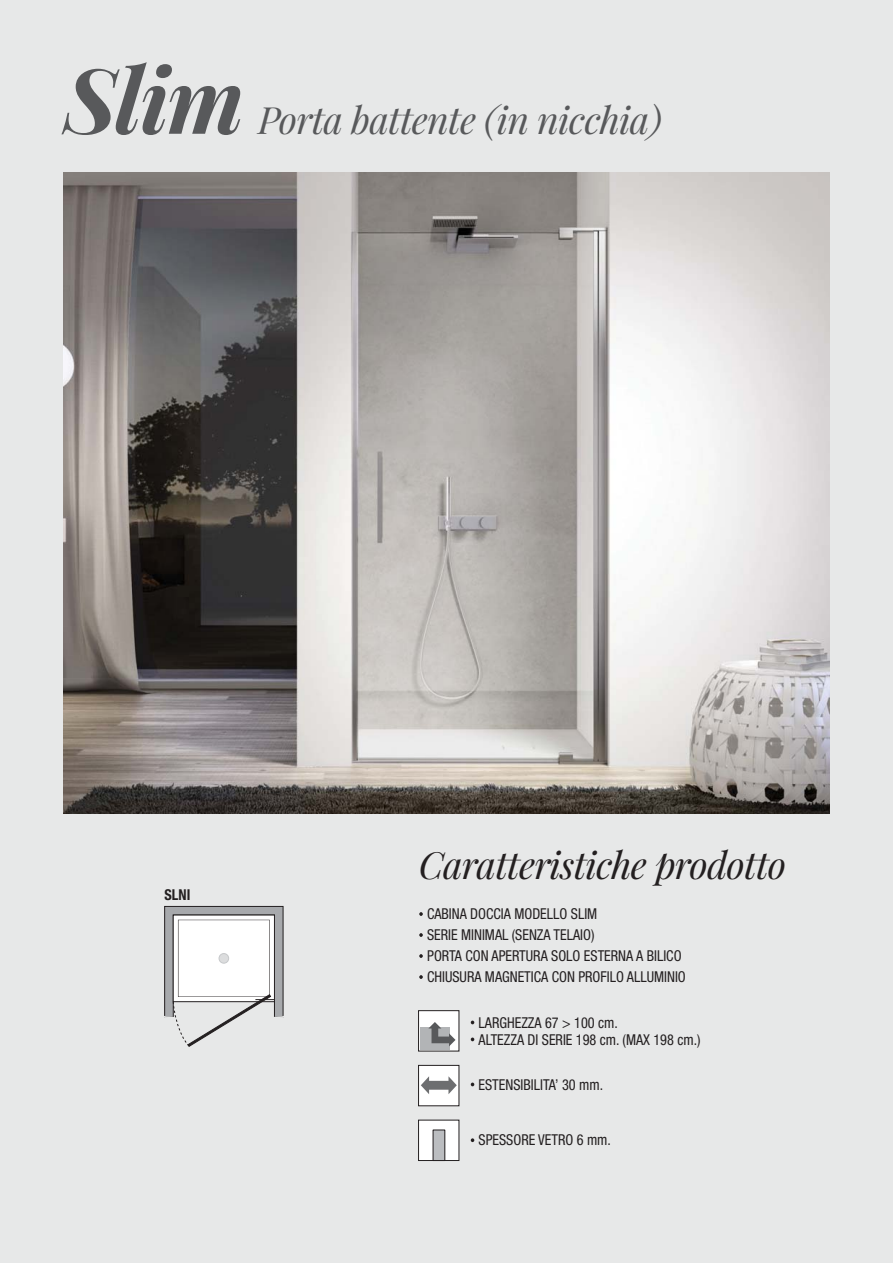
<style>
.page{position:relative;width:893px;height:1263px;background:#e7e8e8}
.page>*{position:absolute;margin:0;border:0;box-sizing:border-box;transform-origin:0 0}
.t1{font:italic 700 90px "Playfair Display";color:#58595b}
.t2{font:italic 37.5px "Playfair Display";letter-spacing:-.02em;color:#58595b}
.t3{font:italic 37.5px "Playfair Display";letter-spacing:-.02em;color:#231f20}
.t4{font:15px/21px "Helvetica Roman Condensed";color:#231f20;scale:.95 1}
.t5{font:700 condensed 15px "Helvetica Neue LT Std";color:#231f20;scale:.95 1}
</style>
<div class="page">
<img style="left:64px;top:172px;width:765px;height:641px">
<svg style="left:419px;top:912px;width:4px;height:4px"></svg>
<svg style="left:419px;top:933px;width:4px;height:4px"></svg>
<svg style="left:419px;top:954px;width:4px;height:4px"></svg>
<svg style="left:419px;top:975px;width:4px;height:4px"></svg>
<div style="left:419px;top:1065px;width:40px;height:41px;background:#fff"></div>
<div style="left:418px;top:1065px;width:41px;height:41px;border:1px solid #231f20"></div>
<svg style="left:471px;top:1020px;width:3px;height:4px"></svg>
<svg style="left:471px;top:1037px;width:3px;height:4px"></svg>
<svg style="left:421px;top:1076px;width:36px;height:18px"></svg>
<div style="left:419px;top:1011px;width:40px;height:40px;background:#fff"></div>
<div style="left:418px;top:1010px;width:41px;height:41px;border:1px solid #231f20"></div>
<div style="left:420px;top:1027px;width:30px;height:22px;background:#b2b4b6"></div>
<svg style="left:428px;top:1022px;width:27px;height:24px"></svg>
<svg style="left:471px;top:1082px;width:3px;height:4px"></svg>
<svg style="left:471px;top:1138px;width:3px;height:4px"></svg>
<div style="left:419px;top:1120px;width:40px;height:40px;background:#fff"></div>
<div style="left:418px;top:1120px;width:41px;height:41px;border:1px solid #231f20"></div>
<div style="left:433px;top:1130px;width:12px;height:30px;background:#bbbdc0"></div>
<div style="left:433px;top:1129px;width:12px;height:32px;border:1px solid #231f20"></div>
<svg style="left:164px;top:906px;width:120px;height:141px"></svg>
<h1 class="t1" style="left:64px;top:50px;width:182px">Slim</h1>
<h2 class="t2" style="left:258px;top:99px;width:406px">Porta battente (in nicchia)</h2>
<p class="t5" style="left:165px;top:886px;width:29px">SLNI</p>
<h2 class="t3" style="left:419px;top:844px;width:369px">Caratteristiche prodotto</h2>
<p class="t4" style="left:427px;top:905px;width:274px">CABINA DOCCIA MODELLO SLIM<br>SERIE MINIMAL (SENZA TELAIO)<br>PORTA CON APERTURA SOLO ESTERNA A BILICO CHIUSURA MAGNETICA CON PROFILO ALLUMINIO</p>
<p class="t4" style="left:479px;top:1015px;width:235px;line-height:17px">LARGHEZZA 67 &gt; 100 cm.<br>ALTEZZA DI SERIE 198 cm. (MAX 198 cm.)</p>
<p class="t4" style="left:479px;top:1075px;width:133px">ESTENSIBILITA’ 30 mm.</p>
<p class="t4" style="left:479px;top:1131px;width:141px">SPESSORE VETRO 6 mm.</p>
</div>
